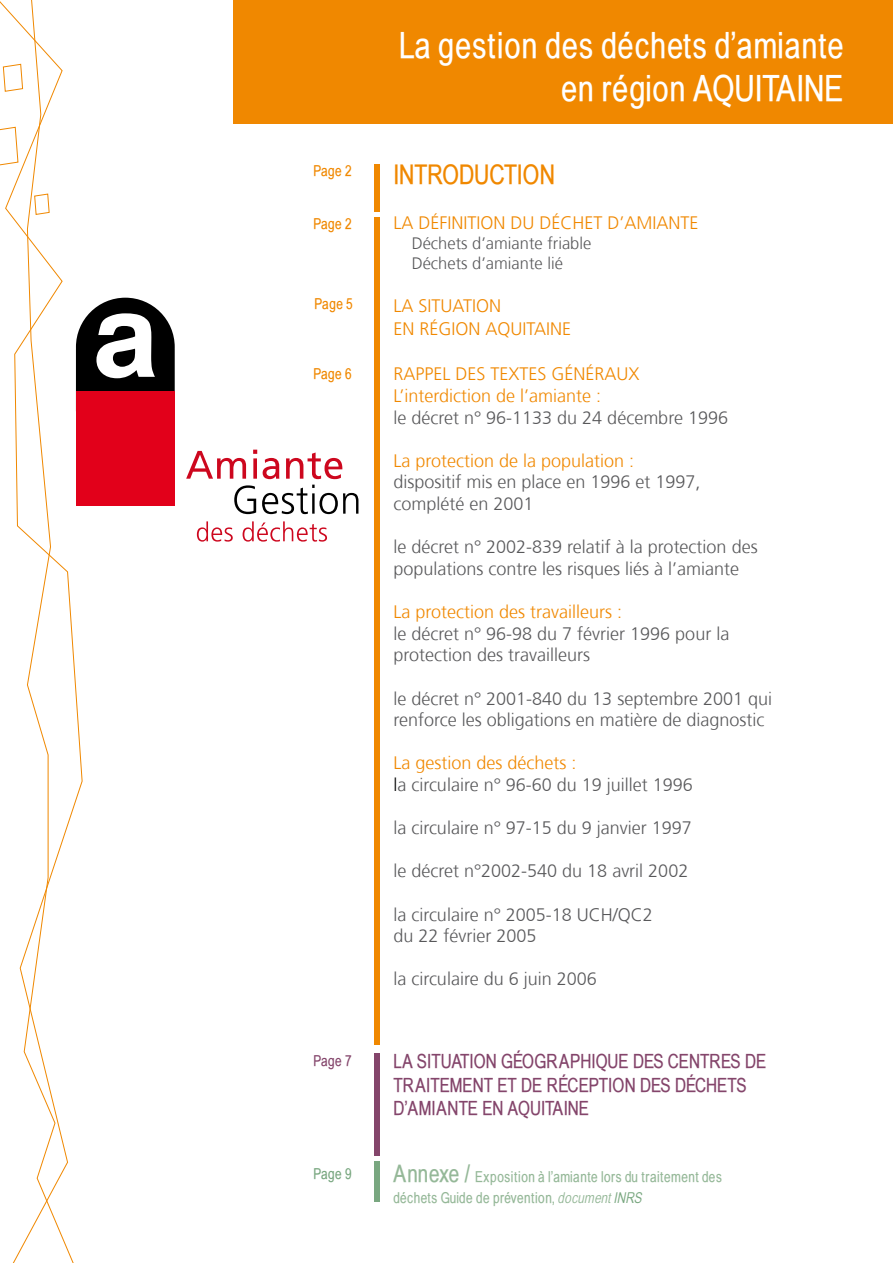
<style>
.page{position:relative;width:893px;height:1263px;background:#fff}
.page>*{position:absolute;margin:0;border:0;box-sizing:border-box;transform-origin:0 0}
.t1{font:36px/43.2px "Babel Sans";letter-spacing:.03em;color:#fff;text-align:right}
.t2{font:27px "Babel Sans";color:#f08800}
.t3{font:19.5px/23.4px "Babel Sans";color:#84456b}
.t4{font:19.5px "Babel Sans";letter-spacing:.065em;color:#84456b}
.t5{font:300 18px/21.6px "Frutiger";color:#58585a}
.t6{font:300 18px/23.4px "Frutiger";color:#f08800}
.t7{font:300 16.5px/19.8px "Frutiger";color:#58585a}
.t8{font:15px/21px "Babel Sans";letter-spacing:.035em;color:#95b898}
.t9{font:15px "Babel Sans";color:#f08800}
.t10{font:15px "Babel Sans";color:#84456b}
.t11{font:15px "Babel Sans";color:#79a780}
.s1{color:#f08800}
.s2{color:#000}
.s3{font-size:24px}
.s4{font-style:italic}
.s5{font-style:italic;color:#79a780}
</style>
<div class="page">
<svg style="left:0;top:0;width:82px;height:1263px"></svg>
<div style="left:374px;top:217px;width:5px;height:827px;background:#f08800"></div>
<div style="left:374px;top:1053px;width:5px;height:102px;background:#84456b"></div>
<div style="left:374px;top:164px;width:5px;height:48px;background:#f08800"></div>
<div style="left:374px;top:1161px;width:5px;height:41px;background:#79a780"></div>
<div style="left:76px;top:391px;width:99px;height:115px;background:#e2001a"></div>
<svg style="left:76px;top:298px;width:99px;height:93px"></svg>
<svg style="left:197px;top:521px;width:130px;height:21px"></svg>
<svg style="left:234px;top:485px;width:124px;height:29px"></svg>
<svg style="left:186px;top:450px;width:156px;height:29px"></svg>
<div style="left:234px;top:0;width:659px;height:123px;background:#f08800"></div>
<p class="t9" style="left:313px;top:162px;width:40px">Page 2</p>
<p class="t9" style="left:313px;top:215px;width:40px">Page 2</p>
<p class="t9" style="left:314px;top:295px;width:40px">Page 5</p>
<p class="t9" style="left:313px;top:366px;width:40px">Page 6</p>
<p class="t10" style="left:313px;top:1052px;width:40px">Page 7</p>
<p class="t11" style="left:313px;top:1165px;width:40px">Page 9</p>
<h1 class="t1" style="left:399px;top:24px;width:446px">La gestion des déchets d’amiante en région AQUITAINE</h1>
<h2 class="t2" style="left:393px;top:159px;width:163px">INTRODUCTION</h2>
<p class="t6" style="left:393px;top:212px;width:307px">La définition du déchet d’amiante</p>
<p class="t7" style="left:412px;top:234px;width:181px">Déchets d’amiante friable<br>Déchets d’amiante lié</p>
<p class="t6" style="left:393px;top:294px;width:127px">La SITUATION<br>en région AQUITAINE</p>
<p class="t6" style="left:393px;top:364px;width:248px;line-height:21.6px">Rappel des textes généraux<br>L’interdiction de l’amiante :</p>
<p class="t5" style="left:393px;top:407px;width:336px">le décret n° 96-1133 du 24 décembre 1996</p>
<p class="t6" style="left:393px;top:449px;width:242px">La protection de la population :</p>
<p class="t5" style="left:393px;top:472px;width:309px">dispositif mis en place en 1996 et 1997, complété en 2001</p>
<p class="t5" style="left:393px;top:536px;width:366px">le décret n° 2002-839 relatif à la protection des populations contre les risques liés à l’amiante</p>
<p class="t6" style="left:393px;top:600px;width:230px">La protection des travailleurs :</p>
<p class="t5" style="left:393px;top:623px;width:337px">le décret n° 96-98 du 7 février 1996 pour la protection des travailleurs</p>
<p class="t5" style="left:393px;top:688px;width:380px">le décret n° 2001-840 du 13 septembre 2001 qui renforce les obligations en matière de diagnostic</p>
<p class="t5" style="left:393px;top:752px;width:301px"><span class="s1">La gestion des déchets :<br></span><span class="s2">l</span>a circulaire n° 96-60 du 19 juillet 1996</p>
<p class="t5" style="left:393px;top:817px;width:300px">la circulaire n° 97-15 du 9 janvier 1997</p>
<p class="t5" style="left:393px;top:860px;width:296px">le décret n°2002-540 du 18 avril 2002</p>
<p class="t5" style="left:393px;top:904px;width:196px">la circulaire n° 2005-18 UCH</p>
<p class="t5" style="left:613px;top:904px;width:42px">/QC2</p>
<p class="t5" style="left:393px;top:925px;width:145px">du 22 février 2005</p>
<p class="t5" style="left:393px;top:968px;width:205px">la circulaire du 6 juin 2006</p>
<p class="t3" style="left:393px;top:1050px;width:374px;text-indent:108px">géographique des centres de traitement et de réception</p>
<p class="t3" style="left:393px;top:1050px;width:74px">La situation</p>
<p class="t4" style="left:640px;top:1074px;width:108px">des déchets</p>
<p class="t3" style="left:393px;top:1096px;width:197px">d’amiante en aquitaine</p>
<p class="t8" style="left:393px;top:1166px;width:330px"><span class="s3">Annexe /</span> Exposition à l’amiante lors du traitement des déchets Guide de prévention, <span class="s4">document</span> <span class="s5">INRS</span></p>
</div>
